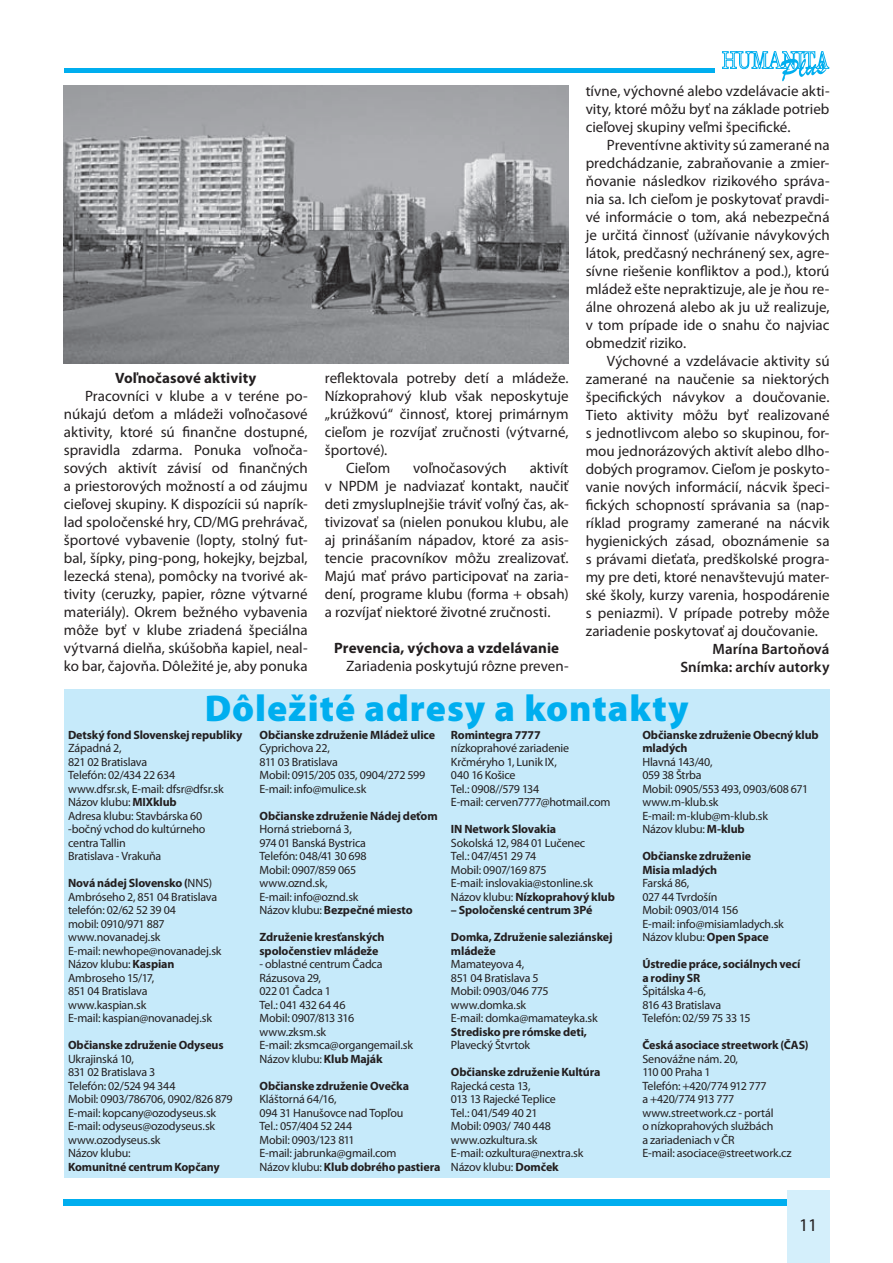
<style>
.page{position:relative;width:893px;height:1263px;background:#fff}
.page>*{position:absolute;margin:0;border:0;box-sizing:border-box;transform-origin:0 0}
.t1{font:900 37.5px "Myriad Pro";letter-spacing:.025em;color:#00aeef}
.t2{font:18px "Myriad Pro";color:#231f20}
.t3{font:15px/18px "Myriad Pro";color:#231f20;text-align:justify}
.t4{font:700 15px "Myriad Pro";letter-spacing:.005em;color:#231f20}
.t5{font:600 15px/18px "Myriad Pro";letter-spacing:.005em;color:#231f20;text-align:right}
.t6{font:12px/13.5px "Myriad Pro";letter-spacing:-.015em;color:#231f20}
.t7{font:700 12px/13.5px "Myriad Pro";letter-spacing:-.01em;color:#231f20}
.s1{font-weight:700}
</style>
<div class="page">
<div style="left:64px;top:1199px;width:723px;height:7px;background:#00aeef"></div>
<div style="left:787px;top:1191px;width:42px;height:72px;background:#d4effb"></div>
<hr style="left:64px;top:68px;width:650px;height:4px;background:#00aeef">
<svg style="left:722px;top:51px;width:107px;height:30px"></svg>
<img style="left:64px;top:85px;width:504px;height:278px">
<div style="left:64px;top:689px;width:765px;height:489px;background:#c6eafa"></div>
<p class="t4" style="left:115px;top:372px;width:143px">Voľnočasové aktivity</p>
<p class="t3" style="left:64px;top:388px;width:245px;text-indent:21px">Pracovníci v klube a v teréne po&shy;núkajú deťom a mládeži voľnočasové aktivity, ktoré sú finančne dostupné, spravidla zdarma. Ponuka voľnoča&shy;sových aktivít závisí od finančných a priestorových možností a od záujmu cieľovej skupiny. K dispozícii sú naprík&shy;lad spoločenské hry, CD/MG prehrávač, športové vybavenie (lopty, stolný fut&shy;bal, šípky, ping-pong, hokejky, bejzbal, lezecká stena), pomôcky na tvorivé ak&shy;tivity (ceruzky, papier, rôzne výtvarné materiály). Okrem bežného vybavenia môže byť v klube zriadená špeciálna výtvarná dielňa, skúšobňa kapiel, neal&shy;ko bar, čajovňa. Dôležité je, aby ponuka</p>
<p class="t3" style="left:325px;top:370px;width:245px">reflektovala potreby detí a mládeže.</p>
<p class="t3" style="left:325px;top:388px;width:245px">Nízkoprahový klub však neposkytuje</p>
<p class="t3" style="left:325px;top:406px;width:245px">„krúžkovú“ činnosť, ktorej primárnym</p>
<p class="t3" style="left:325px;top:424px;width:245px">cieľom je rozvíjať zručnosti (výtvarné,</p>
<p class="t3" style="left:325px;top:442px;width:64px">športové).</p>
<p class="t3" style="left:346px;top:460px;width:46px">Cieľom</p>
<p class="t3" style="left:413px;top:460px;width:95px">voľnočasových</p>
<p class="t3" style="left:325px;top:460px;width:245px;text-indent:205px">aktivít v NPDM je nadviazať kontakt, naučiť deti zmysluplnejšie tráviť voľný čas, ak&shy;tivizovať sa (nielen ponukou klubu, ale aj prinášaním nápadov, ktoré za asis&shy;tencie pracovníkov môžu zrealizovať.<br>Majú mať právo participovať na zaria&shy;dení, programe klubu (forma + obsah) a rozvíjať niektoré životné zručnosti.</p>
<p class="t4" style="left:334px;top:642px;width:226px">Prevencia, výchova a vzdelávanie</p>
<p class="t3" style="left:346px;top:658px;width:224px">Zariadenia poskytujú rôzne preven-</p>
<p class="t3" style="left:585px;top:84px;width:245px">tívne, výchovné alebo vzdelávacie akti&shy;vity, ktoré môžu byť na základe potrieb cieľovej skupiny veľmi špecifické.</p>
<p class="t3" style="left:585px;top:138px;width:245px;text-indent:21px">Preventívne aktivity sú zamerané na predchádzanie, zabraňovanie a zmier&shy;ňovanie následkov rizikového správa&shy;nia sa. Ich cieľom je poskytovať pravdi&shy;vé informácie o tom, aká nebezpečná je určitá činnosť (užívanie návykových látok, predčasný nechránený sex, agre&shy;sívne riešenie konfliktov a pod.), ktorú mládež ešte nepraktizuje, ale je ňou re&shy;álne ohrozená alebo ak ju už realizuje, v tom prípade ide o snahu čo najviac obmedziť riziko.</p>
<p class="t3" style="left:585px;top:354px;width:245px;text-indent:21px">Výchovné a vzdelávacie aktivity sú zamerané na naučenie sa niektorých špecifických návykov a doučovanie.<br>Tieto aktivity môžu byť realizované s jednotlivcom alebo so skupinou, for&shy;mou jednorázových aktivít alebo dlho&shy;dobých programov. Cieľom je poskyto&shy;vanie nových informácií, nácvik špeci&shy;fických schopností správania sa (nap&shy;ríklad programy zamerané na nácvik hygienických zásad, oboznámenie sa s právami dieťaťa, predškolské progra&shy;my pre deti, ktoré nenavštevujú mater&shy;ské školy, kurzy varenia, hospodárenie s peniazmi). V prípade potreby môže zariadenie poskytovať aj doučovanie.</p>
<p class="t5" style="left:680px;top:642px;width:151px">Marína Bartoňová<br>Snímka: archív autorky</p>
<h1 class="t1" style="left:205px;top:695px;width:485px">Dôležité adresy a kontakty</h1>
<p class="t7" style="left:68px;top:729px;width:176px">Detský fond Slovenskej republiky</p>
<p class="t6" style="left:68px;top:743px;width:157px">Západná 2,<br>821 02 Bratislava<br>Telefón: 02/434 22 634 www.dfsr.sk, E-mail: dfsr@dfsr.sk<br>Názov klubu: <span class="s1">MIXklub<br></span>Adresa klubu: Stavbárska 60 -bočný vchod do kultúrneho centra Tallin<br>Bratislava - Vrakuňa</p>
<p class="t6" style="left:68px;top:878px;width:155px"><span class="s1">Nová nádej Slovensko (</span>NNS)<br>Ambróseho 2, 851 04 Bratislava telefón: 02/62 52 39 04<br>mobil: 0910/971 887 www.novanadej.sk<br>E-mail: newhope@novanadej.sk<br>Názov klubu: <span class="s1">Kaspian<br></span>Ambroseho 15/17,<br>851 04 Bratislava www.kaspian.sk<br>E-mail: kaspian@novanadej.sk</p>
<p class="t7" style="left:68px;top:1040px;width:157px">Občianske združenie Odyseus</p>
<p class="t6" style="left:68px;top:1053px;width:166px">Ukrajinská 10,<br>831 02 Bratislava 3<br>Telefón: 02/524 94 344<br>Mobil: 0903/786706, 0902/826 879<br>E-mail: kopcany@ozodyseus.sk<br>E-mail: odyseus@ozodyseus.sk www.ozodyseus.sk<br>Názov klubu:</p>
<p class="t7" style="left:68px;top:1161px;width:153px">Komunitné centrum Kopčany</p>
<p class="t7" style="left:259px;top:729px;width:177px">Občianske združenie Mládež ulice</p>
<p class="t6" style="left:259px;top:743px;width:167px">Cyprichova 22,<br>811 03 Bratislava<br>Mobil: 0915/205 035, 0904/272 599<br>E-mail: info@mulice.sk</p>
<p class="t7" style="left:259px;top:810px;width:180px">Občianske združenie Nádej deťom</p>
<p class="t6" style="left:259px;top:824px;width:155px">Horná strieborná 3,<br>974 01 Banská Bystrica<br>Telefón: 048/41 30 698<br>Mobil: 0907/859 065 www.oznd.sk,<br>E-mail: info@oznd.sk<br>Názov klubu: <span class="s1">Bezpečné miesto</span></p>
<p class="t7" style="left:259px;top:932px;width:126px">Združenie kresťanských spoločenstiev mládeže</p>
<p class="t6" style="left:259px;top:959px;width:155px">- oblastné centrum Čadca<br>Rázusova 29,<br>022 01 Čadca 1<br>Tel.: 041 432 64 46<br>Mobil: 0907/813 316 www.zksm.sk<br>E-mail: zksmca@organgemail.sk<br>Názov klubu: <span class="s1">Klub Maják</span></p>
<p class="t7" style="left:259px;top:1080px;width:151px">Občianske združenie Ovečka</p>
<p class="t6" style="left:259px;top:1094px;width:182px">Kláštorná 64/16,<br>094 31 Hanušovce nad Topľou<br>Tel.: 057/404 52 244<br>Mobil: 0903/123 811<br>E-mail: jabrunka@gmail.com<br>Názov klubu: <span class="s1">Klub dobrého pastiera</span></p>
<p class="t7" style="left:642px;top:729px;width:178px">Občianske združenie Obecný klub mladých</p>
<p class="t6" style="left:642px;top:756px;width:167px">Hlavná 143/40,<br>059 38 Štrba<br>Mobil: 0905/553 493, 0903/608 671 www.m-klub.sk<br>E-mail: m-klub@m-klub.sk<br>Názov klubu: <span class="s1">M-klub</span></p>
<p class="t7" style="left:642px;top:851px;width:110px">Občianske združenie<br>Misia mladých</p>
<p class="t6" style="left:642px;top:878px;width:143px">Farská 86,<br>027 44 Tvrdošín<br>Mobil: 0903/014 156<br>E-mail: info@misiamladych.sk<br>Názov klubu: <span class="s1">Open Space</span></p>
<p class="t7" style="left:642px;top:959px;width:160px">Ústredie práce, sociálnych vecí a rodiny SR</p>
<p class="t6" style="left:642px;top:986px;width:110px">Špitálska 4-6,<br>816 43 Bratislava<br>Telefón: 02/59 75 33 15</p>
<p class="t7" style="left:642px;top:1040px;width:168px">Česká asociace streetwork (ČAS)</p>
<p class="t6" style="left:642px;top:1053px;width:151px">Senovážne nám. 20,<br>110 00 Praha 1<br>Telefón: +420/774 912 777<br>a +420/774 913 777 www.streetwork.cz - portál<br>o nízkoprahových službách<br>a zariadeniach v ČR<br>E-mail: asociace@streetwork.cz</p>
<p class="t7" style="left:451px;top:729px;width:91px">Romintegra 7777</p>
<p class="t6" style="left:451px;top:743px;width:161px">nízkoprahové zariadenie<br>Krčméryho 1, Lunik IX,<br>040 16 Košice<br>Tel.: 0908//579 134<br>E-mail: cerven7777@hotmail.com</p>
<p class="t7" style="left:451px;top:824px;width:107px">IN Network Slovakia</p>
<p class="t6" style="left:451px;top:837px;width:165px">Sokolská 12, 984 01 Lučenec<br>Tel.: 047/451 29 74<br>Mobil: 0907/169 875<br>E-mail: inslovakia@stonline.sk<br>Názov klubu: <span class="s1">Nízkoprahový klub</span></p>
<p class="t7" style="left:451px;top:905px;width:143px">– Spoločenské centrum 3Pé</p>
<p class="t7" style="left:451px;top:932px;width:163px">Domka, Združenie saleziánskej mládeže</p>
<p class="t6" style="left:451px;top:959px;width:148px">Mamateyova 4,<br>851 04 Bratislava 5<br>Mobil: 0903/046 775 www.domka.sk<br>E-mail: domka@mamateyka.sk</p>
<p class="t7" style="left:451px;top:1026px;width:138px">Stredisko pre rómske deti,</p>
<p class="t6" style="left:451px;top:1040px;width:81px">Plavecký Štvrtok</p>
<p class="t7" style="left:451px;top:1067px;width:151px">Občianske združenie Kultúra</p>
<p class="t6" style="left:451px;top:1080px;width:134px">Rajecká cesta 13,<br>013 13 Rajecké Teplice<br>Tel.: 041/549 40 21<br>Mobil: 0903/ 740 448 www.ozkultura.sk<br>E-mail: ozkultura@nextra.sk<br>Názov klubu: <span class="s1">Domček</span></p>
<p class="t2" style="left:799px;top:1218px;width:20px">11</p>
</div>
